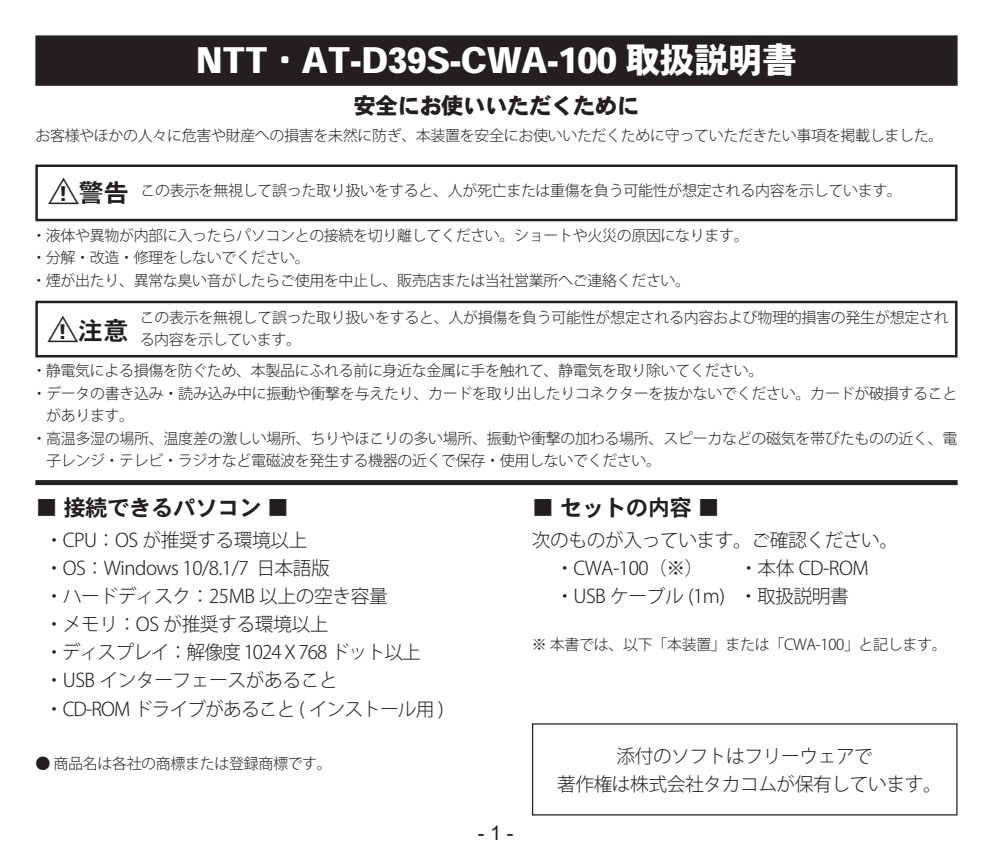
<style>
.page{position:relative;width:993px;height:851px;background:#fff}
.page>*{position:absolute;margin:0;border:0;box-sizing:border-box;transform-origin:0 0}
.t1{font:35px "Heisei Kaku Go Std W9 90 msp RKSJ H";letter-spacing:-.025em;color:#fff}
.t2{font:25px "Heisei Kaku Go Std W7 90 msp RKSJ H";color:#231f20}
.t3{font:22.5px "Heisei Kaku Go Std W7 90 msp RKSJ H";letter-spacing:-.025em;color:#231f20}
.t4{font:22.5px "Heisei Kaku Go Std W9 90 msp RKSJ H";letter-spacing:-.025em;color:#231f20}
.t5{font:20px "Arial";color:#231f20}
.t6{font:18.75px/28px "Koz Go Pr 6 N Light 90 msp RKSJ H";letter-spacing:-.025em;color:#231f20}
.t7{font:15px/22.5px "Koz Go Pr 6 N Light 90 msp RKSJ H";letter-spacing:-.025em;color:#231f20}
.s1{font-family:"Heisei Kaku Go Std W5 90 msp RKSJ H";font-size:35px}
.s2{font-family:"Heisei Kaku Go Std W9 90 msp RKSJ H";font-size:20px}
</style>
<div class="page">
<div style="left:37px;top:37px;width:918px;height:48px;background:#231f20"></div>
<div style="left:35px;top:35px;width:922px;height:51px;border:2px solid #231f20"></div>
<div style="left:35px;top:301px;width:922px;height:56px;border:2px solid #231f20"></div>
<div style="left:35px;top:164px;width:922px;height:57px;border:2px solid #231f20"></div>
<div style="left:35px;top:480px;width:922px;height:5px;background:#231f20"></div>
<h1 class="t1" style="left:196px;top:47px;width:602px">NTT・AT-D39S-CWA-100 取扱説明書</h1>
<h3 class="t4" style="left:353px;top:97px;width:287px">安全にお使いいただくために</h3>
<p class="t7" style="left:35px;top:126px;width:909px">お客様やほかの人々に危害や財産への損害を未然に防ぎ、本装置を安全にお使いいただくために守っていただきたい事項を掲載しました。</p>
<h2 class="t2" style="left:46px;top:183px;width:84px"><span class="s1">△</span><span class="s2">!</span> 警告</h2>
<p class="t7" style="left:140px;top:181px;width:762px">この表示を無視して誤った取り扱いをすると、人が死亡または重傷を負う可能性が想定される内容を示しています。</p>
<p class="t7" style="left:32px;top:226px;width:718px">・ 液体や異物が内部に入ったらパソコンとの接続を切り離してください。ショートや火災の原因になります。・ 分解・改造・修理をしないでください。<br>・ 煙が出たり、異常な臭い音がしたらご使用を中止し、販売店または当社営業所へご連絡ください。</p>
<h2 class="t2" style="left:46px;top:321px;width:84px"><span class="s1">△</span><span class="s2">!</span> 注意</h2>
<p class="t7" style="left:140px;top:308px;width:810px">この表示を無視して誤った取り扱いをすると、人が損傷を負う可能性が想定される内容および物理的損害の発生が想定される内容を示しています。</p>
<p class="t7" style="left:32px;top:361px;width:733px">・ 静電気による損傷を防ぐため、本製品にふれる前に身近な金属に手を触れて、静電気を取り除いてください。</p>
<p class="t7" style="left:32px;top:384px;width:927px">・ データの書き込み・読み込み中に振動や衝撃を与えたり、カードを取り出したりコネクターを抜かないでください。カードが破損すること</p>
<p class="t7" style="left:46px;top:406px;width:90px">があります。</p>
<p class="t7" style="left:32px;top:429px;width:927px">・ 高温多湿の場所、温度差の激しい場所、ちりやほこりの多い場所、振動や衝撃の加わる場所、スピーカなどの磁気を帯びたものの近く、電</p>
<p class="t7" style="left:46px;top:451px;width:616px">子レンジ・テレビ・ラジオなど電磁波を発生する機器の近くで保存・使用しないでください。</p>
<h3 class="t3" style="left:35px;top:499px;width:255px">■ 接続できるパソコン ■</h3>
<p class="t6" style="left:45px;top:528px;width:400px">・ CPU：OS が推奨する環境以上<br>・ OS：Windows 10/8.1/7 日本語版<br>・ ハードディスク：25MB 以上の空き容量<br>・ メモリ：OS が推奨する環境以上<br>・ ディスプレイ：解像度 1024 X 768 ドット以上・ USB インターフェースがあること<br>・ CD-ROM ドライブがあること ( インストール用 )</p>
<p class="t7" style="left:35px;top:753px;width:298px">● 商品名は各社の商標または登録商標です。</p>
<h3 class="t3" style="left:531px;top:499px;width:189px">■ セットの内容 ■</h3>
<p class="t6" style="left:555px;top:528px;width:344px;text-indent:-24px">次のものが入っています。ご確認ください。・ CWA-100（※）　</p>
<p class="t6" style="left:555px;top:556px;width:314px;text-indent:184px">・ 本体 CD-ROM・ USB ケーブル (1m) ・ 取扱説明書</p>
<p class="t7" style="left:531px;top:635px;width:416px">※ 本書では、以下「本装置」または「CWA-100」と記します。</p>
<h3 class="t5" style="left:478px;top:821px;width:37px">- 1 -</h3>
<p class="t6" style="left:557px;top:743px;width:386px;text-align:center">添付のソフトはフリーウェアで<br>著作権は株式会社タカコムが保有しています。</p>
</div>
